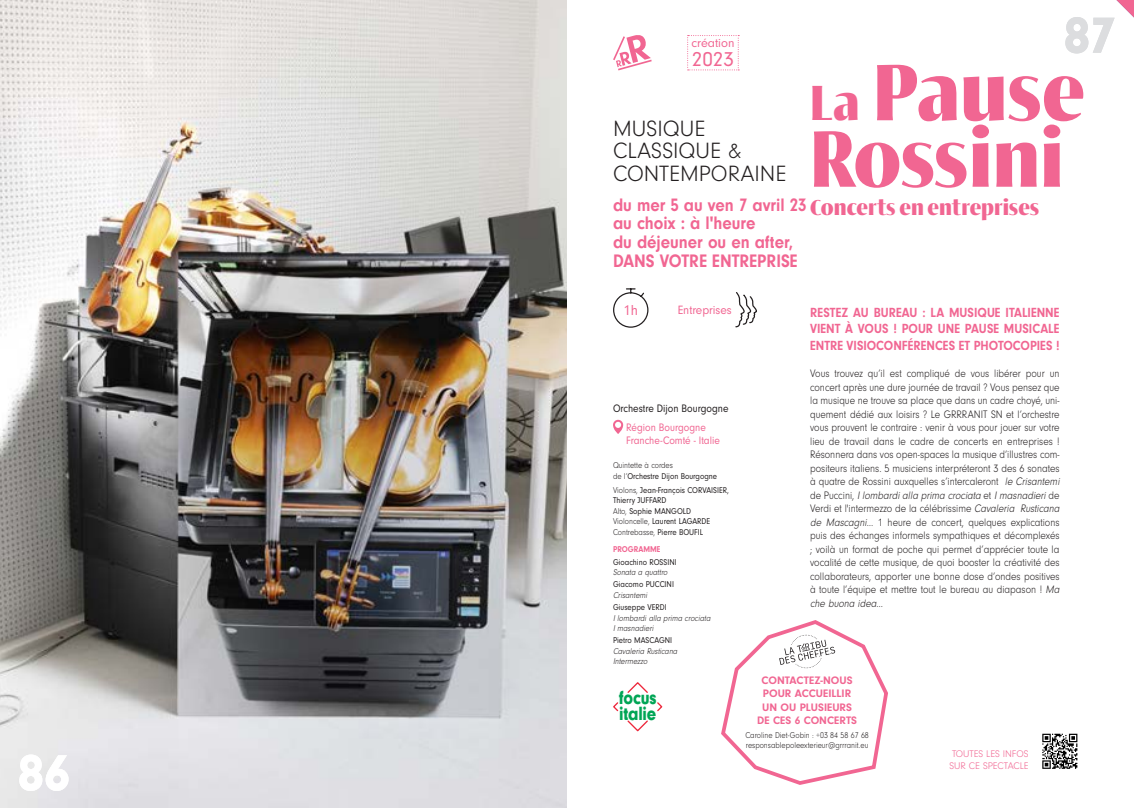
<style>
.page{position:relative;width:1134px;height:808px;background:#fff}
.page>*{position:absolute;margin:0;border:0;box-sizing:border-box;transform-origin:0 0}
.t1{font:900 80.75px/66.5px "Ador Hairline";letter-spacing:-.005em;color:#f16692;scale:.9 1}
.t2{font:900 52.5px "Neuzeit Gro";color:#fff}
.t3{font:900 52.5px "Neuzeit Gro";color:#dcdddf}
.t4{font:300 23px/22.5px "Neuzeit Gro";color:#231f20}
.t5{font:900 21.75px "Ador Hairline";color:#f16692;scale:.9 1}
.t6{font:21px "Neuzeit Gro";color:#f16692}
.t7{font:900 19.88px/15.9px "Neuzeit Gro";letter-spacing:-.01em;color:#00a555;scale:.84 1}
.t8{font:700 18.75px/18.8px "Neuzeit Gro";color:#f16692;scale:.9 1}
.t9{font:15px "Neuzeit Gro";color:#f16692;scale:.95 1}
.t10{font:700 13.75px/16.2px "Neuzeit Gro";color:#f16692;text-align:justify;scale:.9 1}
.t11{font:12.62px "Neuzeit Gro";color:#f16692}
.t12{font:12.5px "Neuzeit Gro";color:#f16692;scale:.95 1}
.t13{font:300 11.25px/13.5px "Neuzeit Gro";color:#231f20;scale:.9 1}
.t14{font:700 11.25px/13.5px "Neuzeit Gro";color:#f16692;text-align:center}
.t15{font:11.25px/12.5px "Neuzeit Gro";color:#f16692;scale:.9 1}
.t16{font:11.25px "Neuzeit Gro";color:#231f20;scale:.9 1}
.t17{font:300 10px/12px "Neuzeit Gro";color:#f16692}
.t18{font:8.75px/10.5px "Neuzeit Gro";color:#231f20;scale:.9 1}
.t19{font:italic 300 8.75px/10.5px "Neuzeit Gro";color:#231f20;scale:.9 1}
.t20{font:300 8.75px/10px "Neuzeit Gro";color:#231f20;scale:.9 1}
.t21{font:700 8.75px "Neuzeit Gro";color:#f16692;scale:.9 1}
.s1{font-size:49.88px}
.s2{font-weight:300}
.s3{font-style:italic}
</style>
<div class="page">
<img style="left:0;top:0;width:567px;height:808px">
<svg style="left:613px;top:35px;width:39px;height:35px"></svg>
<svg style="left:613px;top:420px;width:10px;height:14px"></svg>
<svg style="left:735px;top:292px;width:22px;height:36px"></svg>
<svg style="left:613px;top:288px;width:36px;height:40px"></svg>
<svg style="left:721px;top:620px;width:167px;height:165px"></svg>
<svg style="left:613px;top:682px;width:50px;height:50px"></svg>
<svg style="left:687px;top:35px;width:52px;height:35px"></svg>
<svg style="left:1042px;top:734px;width:35px;height:35px"></svg>
<svg style="left:1116px;top:0;width:18px;height:18px"></svg>
<h2 class="t2" style="left:18px;top:743px;width:54px">86</h2>
<h2 class="t3" style="left:1064px;top:6px;width:54px">87</h2>
<p class="t11" style="left:691px;top:37px;width:45px">création</p>
<h3 class="t6" style="left:692px;top:48px;width:44px">2023</h3>
<h1 class="t1" style="left:810px;top:53px;width:307px"><span class="s1">La</span> Pause<br>Rossini</h1>
<h3 class="t5" style="left:810px;top:191px;width:256px">Concerts en entreprises</h3>
<h3 class="t4" style="left:613px;top:118px;width:175px">MUSIQUE<br>CLASSIQUE &amp;<br>CONTEMPORAINE</h3>
<h3 class="t8" style="left:613px;top:195px;width:217px">du mer 5 au ven 7 avril 23 au choix : à l'heure<br>du déjeuner ou en after,<br>DANS VOTRE ENTREPRISE</h3>
<h3 class="t9" style="left:624px;top:302px;width:17px">1h</h3>
<p class="t12" style="left:678px;top:303px;width:58px">Entreprises</p>
<p class="t16" style="left:613px;top:402px;width:130px">Orchestre Dijon Bourgogne</p>
<p class="t15" style="left:626px;top:421px;width:106px">Région Bourgogne<br>Franche-Comté - Italie</p>
<p class="t18" style="left:613px;top:460px;width:117px"><span class="s2">Quintette à cordes<br>de l’</span>Orchestre Dijon Bourgogne</p>
<p class="t18" style="left:613px;top:485px;width:130px"><span class="s2">Violons,</span> Jean-François CORVAISIER,<br>Thierry JUFFARD<br><span class="s2">Alto,</span> Sophie MANGOLD<br><span class="s2">Violoncelle,</span> Laurent LAGARDE<br><span class="s2">Contrebasse,</span> Pierre BOUFIL</p>
<p class="t21" style="left:613px;top:544px;width:54px">PROGRAMME</p>
<p class="t18" style="left:613px;top:557px;width:72px">Gioachino ROSSINI</p>
<p class="t19" style="left:613px;top:567px;width:64px">Sonata a quattro</p>
<p class="t18" style="left:613px;top:579px;width:69px">Giacomo PUCCINI</p>
<p class="t19" style="left:613px;top:590px;width:41px">Crisantemi</p>
<p class="t18" style="left:613px;top:602px;width:61px">Giuseppe VERDI</p>
<p class="t19" style="left:613px;top:613px;width:112px">I lombardi alla prima crociata<br>I masnadieri</p>
<p class="t18" style="left:613px;top:635px;width:67px">Pietro MASCAGNI</p>
<p class="t19" style="left:613px;top:646px;width:75px">Cavaleria Rusticana<br>Intermezzo</p>
<h3 class="t7" style="left:619px;top:689px;width:46px">focus italie</h3>
<p class="t10" style="left:810px;top:305px;width:279px">RESTEZ AU BUREAU : LA MUSIQUE ITALIENNE VIENT À VOUS ! POUR UNE PAUSE MUSICALE ENTRE VISIOCONFÉRENCES ET PHOTOCOPIES !</p>
<p class="t13" style="left:810px;top:367px;width:281px">Vous trouvez qu’il est compliqué de vous libérer pour un concert après une dure journée de travail ? Vous pensez que la musique ne trouve sa place que dans un cadre choyé, uni&shy;quement dédié aux loisirs ? Le GRRRANIT SN et l’orchestre vous prouvent le contraire : venir à vous pour jouer sur votre lieu de travail dans le cadre de concerts en entreprises !<br>Résonnera dans vos open-spaces la musique d’illustres com&shy;positeurs italiens. 5 musiciens interpréteront 3 des 6 sonates à quatre de Rossini auxquelles s’intercaleront <span class="s3">le Crisantemi </span>d e P u cc i n i , <span class="s3">Ilombardialla prima crociata</span> et <span class="s3">Imasnadieri</span>d e Verdi et l'intermezzo de la célébrissime <span class="s3">Cavaleria Rusticana de Mascagni</span>… 1 heure de concert, quelques explications puis des échanges informels sympathiques et décomplexés ; voilà un format de poche qui permet d’apprécier toute la vocalité de cette musique, de quoi booster la créativité des collaborateurs, apporter une bonne dose d’ondes positives à toute l’équipe et mettre tout le bureau au diapason ! <span class="s3">Ma che buona idea</span>…</p>
<p class="t14" style="left:757px;top:673px;width:102px">CONTACTEZ-NOUS<br>POUR ACCUEILLIR<br>UN OU PLUSIEURS<br>DE CES 6 CONCERTS</p>
<p class="t20" style="left:745px;top:730px;width:139px">Caroline Diet-Gobin : +03 84 58 67 68 responsablepoleexterieur@grrranit.eu</p>
<p class="t17" style="left:949px;top:748px;width:81px">TOUTES LES INFOS<br>SUR CE SPECTACLE</p>
</div>
